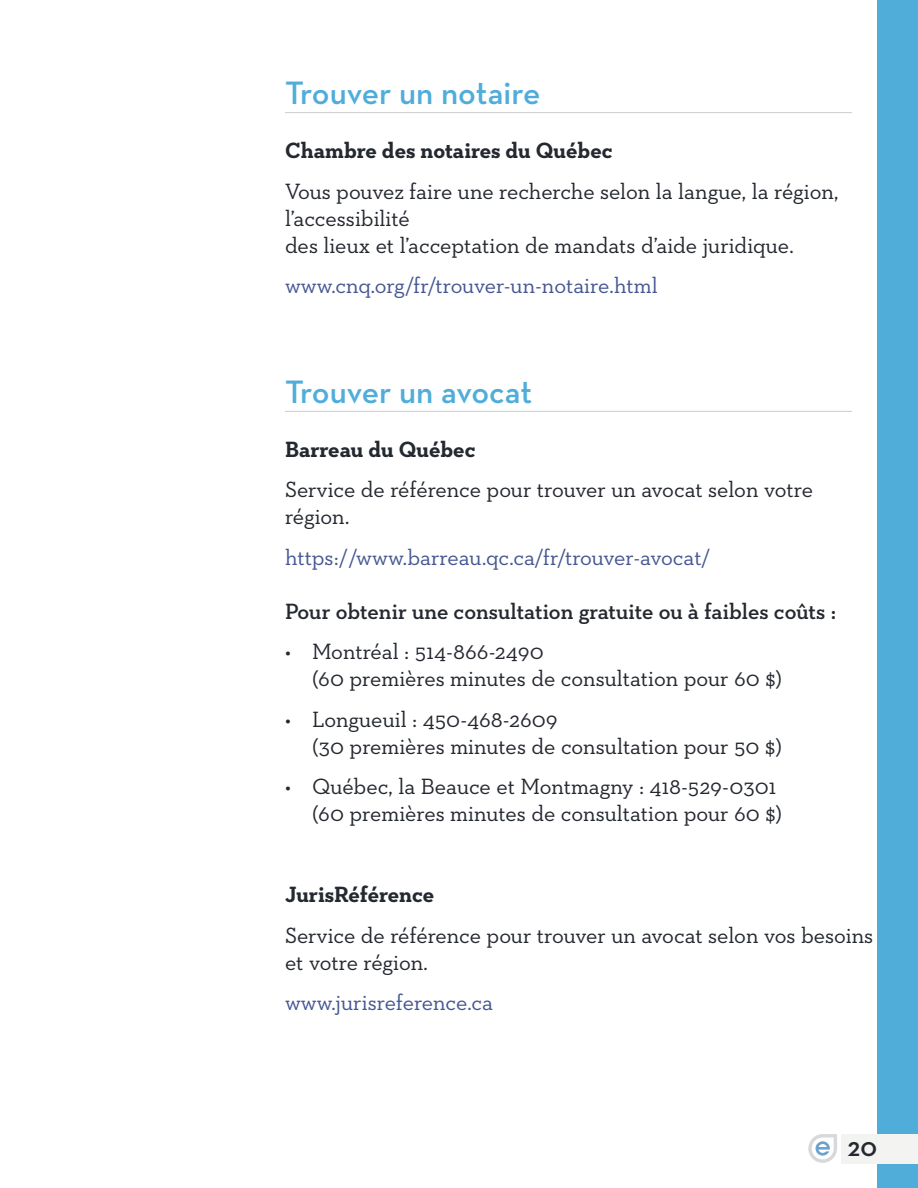
<style>
.page{position:relative;width:918px;height:1188px;background:#fff}
.page>*{position:absolute;margin:0;border:0;box-sizing:border-box;transform-origin:0 0}
.t1{font:600 33px "Neutra Text";color:#50adda}
.t2{font:600 27px "Neutra Text";color:#24282f}
.t3{font:22.5px/27px "Neutraface Slab Text";letter-spacing:-.005em;color:#24282f}
.t4{font:22.5px "Neutraface Slab Text";letter-spacing:-.005em;color:#465792}
.t5{font:700 22.5px "Neutraface Slab Text";color:#24282f}
.t6{font:600 22.5px "Neutraface Slab Text";color:#24282f}
.s1{font-family:"Neutra Text";font-size:21px}
</style>
<div class="page">
<div style="left:878px;top:0;width:40px;height:1188px;background:#50adda"></div>
<hr style="left:285px;top:112px;width:567px;height:1px;background:#cfcfcb">
<hr style="left:285px;top:411px;width:567px;height:1px;background:#cfcfcb">
<div style="left:841px;top:1134px;width:77px;height:29px;background:#f3f3f2"></div>
<svg style="left:808px;top:1134px;width:29px;height:29px"></svg>
<h1 class="t1" style="left:285px;top:73px;width:257px">Trouver un notaire</h1>
<p class="t5" style="left:285px;top:136px;width:329px">Chambre des notaires du Québec</p>
<p class="t3" style="left:285px;top:177px;width:555px">Vous pouvez faire une recherche selon la langue, la région, l’accessibilité<br>des lieux et l’acceptation de mandats d’aide juridique.</p>
<p class="t4" style="left:285px;top:271px;width:374px">www.cnq.org/fr/trouver-un-notaire.html</p>
<h1 class="t1" style="left:285px;top:371px;width:249px">Trouver un avocat</h1>
<p class="t5" style="left:285px;top:435px;width:192px">Barreau du Québec</p>
<p class="t3" style="left:285px;top:476px;width:530px">Service de référence pour trouver un avocat selon votre région.</p>
<p class="t4" style="left:285px;top:543px;width:428px">https://www.barreau.qc.ca/fr/trouver-avocat/</p>
<p class="t6" style="left:285px;top:597px;width:553px">Pour obtenir une consultation gratuite ou à faibles coûts :</p>
<p class="t3" style="left:312px;top:638px;width:472px;text-indent:-27px"><span class="s1">•</span> Montréal : 514-866-2490<br>(60 premières minutes de consultation pour 60 $)</p>
<p class="t3" style="left:312px;top:705px;width:471px;text-indent:-27px"><span class="s1">•</span> Longueuil : 450-468-2609<br>(30 premières minutes de consultation pour 50 $)</p>
<p class="t3" style="left:285px;top:773px;width:499px;text-align:right"><span class="s1">•</span> Québec, la Beauce et Montmagny : 418-529-0301 (60 premières minutes de consultation pour 60 $)</p>
<p class="t5" style="left:285px;top:880px;width:151px">JurisRéférence</p>
<p class="t3" style="left:285px;top:921px;width:590px">Service de référence pour trouver un avocat selon vos besoins et votre région.</p>
<p class="t4" style="left:285px;top:989px;width:210px">www.jurisreference.ca</p>
<p class="t2" style="left:848px;top:1130px;width:31px">20</p>
</div>
